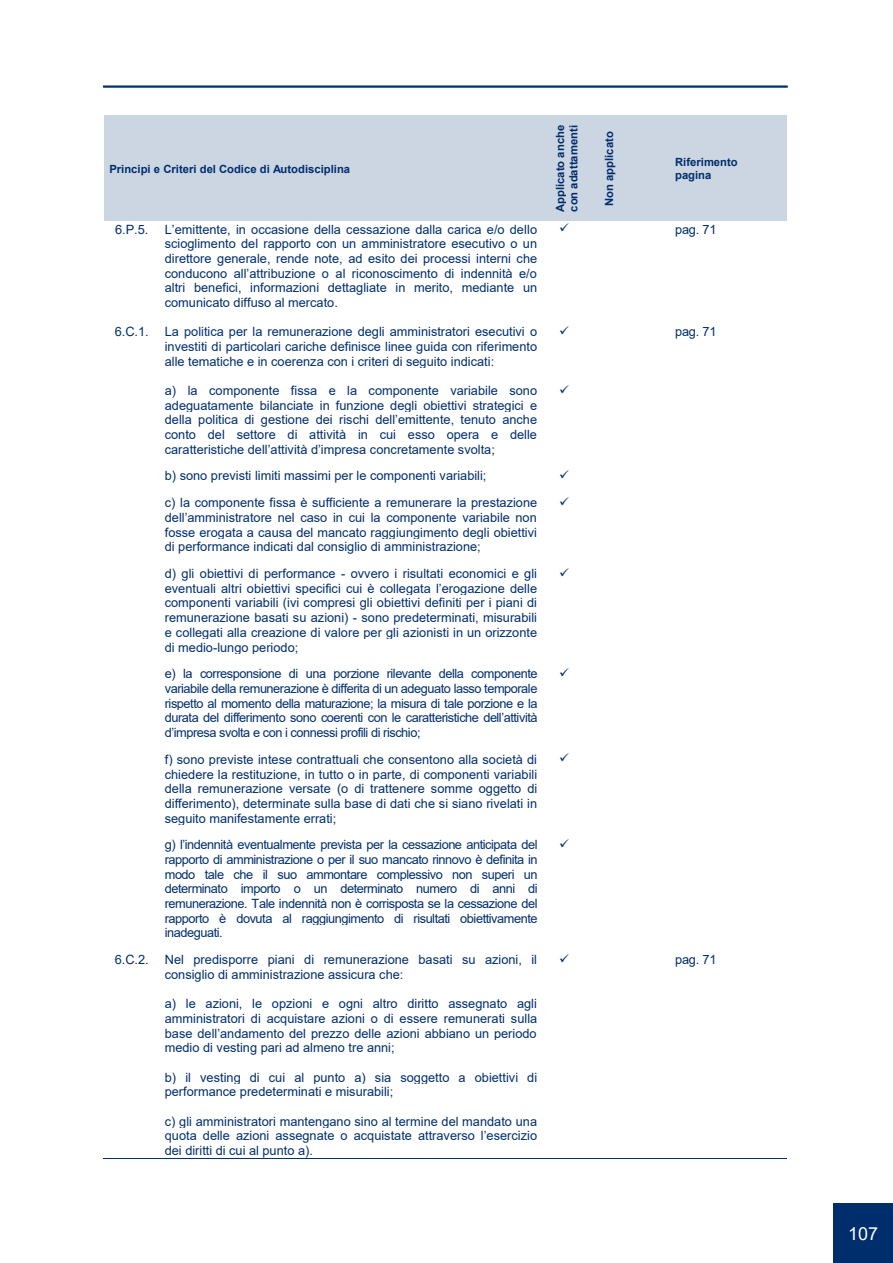
<style>
.page{position:relative;width:893px;height:1263px;background:#fff}
.page>*{position:absolute;margin:0;border:0;box-sizing:border-box;transform-origin:0 0}
.t1{font:18px "Arial";color:#fff}
.t2{font:12.75px/14.7px "Arial";color:#002e6d;text-align:justify}
.t3{font:700 11.25px/13.4px "Arial";color:#002e6d}
</style>
<div class="page">
<hr style="left:103px;top:85px;width:685px;height:3px;background:#002e6d">
<div style="left:104px;top:115px;width:438px;height:107px;background:#ccd5e2"></div>
<div style="left:542px;top:115px;width:44px;height:107px;background:#ccd5e2"></div>
<div style="left:586px;top:115px;width:41px;height:107px;background:#ccd5e2"></div>
<div style="left:627px;top:115px;width:43px;height:107px;background:#ccd5e2"></div>
<div style="left:670px;top:115px;width:117px;height:107px;background:#ccd5e2"></div>
<hr style="left:103px;top:1158px;width:57px;height:1px;background:#002e6d">
<hr style="left:158px;top:1158px;width:384px;height:1px;background:#002e6d">
<hr style="left:541px;top:1158px;width:45px;height:1px;background:#002e6d">
<hr style="left:585px;top:1158px;width:42px;height:1px;background:#002e6d">
<hr style="left:626px;top:1158px;width:44px;height:1px;background:#002e6d">
<hr style="left:669px;top:1158px;width:118px;height:1px;background:#002e6d">
<div style="left:833px;top:1203px;width:60px;height:60px;background:#002e6d"></div>
<p class="t3" style="left:109px;top:162px;width:242px">Principi e Criteri del Codice di Autodisciplina</p>
<p class="t3" style="left:554px;top:212px;width:89px;rotate:-90deg">Applicato anche con adattamenti</p>
<p class="t3" style="left:603px;top:206px;width:76px;rotate:-90deg">Non applicato</p>
<p class="t3" style="left:675px;top:155px;width:64px">Riferimento pagina</p>
<p class="t2" style="left:115px;top:222px;width:35px">6.P.5.</p>
<p class="t2" style="left:165px;top:222px;width:374px">L’emittente, in occasione della cessazione dalla carica e/o dello scioglimento del rapporto con un amministratore esecutivo o un direttore generale, rende note, ad esito dei processi interni che conducono all’attribuzione o al riconoscimento di indennità e/o altri benefici, informazioni dettagliate in merito, mediante un comunicato diffuso al mercato.</p>
<p class="t2" style="left:675px;top:222px;width:43px">pag. 71</p>
<p class="t2" style="left:115px;top:324px;width:36px">6.C.1.</p>
<p class="t2" style="left:165px;top:324px;width:374px">La politica per la remunerazione degli amministratori esecutivi o investiti di particolari cariche definisce linee guida con riferimento alle tematiche e in coerenza con i criteri di seguito indicati:</p>
<p class="t2" style="left:675px;top:324px;width:43px">pag. 71</p>
<p class="t2" style="left:165px;top:383px;width:374px">a) la componente fissa e la componente variabile sono adeguatamente bilanciate in funzione degli obiettivi strategici e della politica di gestione dei rischi dell’emittente, tenuto anche conto del settore di attività in cui esso opera e delle caratteristiche dell’attività d’impresa concretamente svolta;</p>
<p class="t2" style="left:165px;top:469px;width:323px">b) sono previsti limiti massimi per le componenti variabili;</p>
<p class="t2" style="left:165px;top:495px;width:374px">c) la componente fissa è sufficiente a remunerare la prestazione dell’amministratore nel caso in cui la componente variabile non fosse erogata a causa del mancato raggiungimento degli obiettivi di performance indicati dal consiglio di amministrazione;</p>
<p class="t2" style="left:165px;top:566px;width:374px">d) gli obiettivi di performance - ovvero i risultati economici e gli eventuali altri obiettivi specifici cui è collegata l’erogazione delle componenti variabili (ivi compresi gli obiettivi definiti per i piani di remunerazione basati su azioni) - sono predeterminati, misurabili e collegati alla creazione di valore per gli azionisti in un orizzonte di medio-lungo periodo;</p>
<p class="t2" style="left:165px;top:666px;width:374px">e) la corresponsione di una porzione rilevante della componente variabile della remunerazione è differita di un adeguato lasso temporale rispetto al momento della maturazione; la misura di tale porzione e la durata del differimento sono coerenti con le caratteristiche dell’attività d’impresa svolta e con i connessi profili di rischio;</p>
<p class="t2" style="left:165px;top:752px;width:374px">f) sono previste intese contrattuali che consentono alla società di chiedere la restituzione, in tutto o in parte, di componenti variabili della remunerazione versate (o di trattenere somme oggetto di differimento), determinate sulla base di dati che si siano rivelati in seguito manifestamente errati;</p>
<p class="t2" style="left:165px;top:837px;width:374px">g) l’indennità eventualmente prevista per la cessazione anticipata del rapporto di amministrazione o per il suo mancato rinnovo è definita in modo tale che il suo ammontare complessivo non superi un determinato importo o un determinato numero di anni di remunerazione. Tale indennità non è corrisposta se la cessazione del rapporto è dovuta al raggiungimento di risultati obiettivamente inadeguati.</p>
<p class="t2" style="left:115px;top:952px;width:36px">6.C.2.</p>
<p class="t2" style="left:165px;top:952px;width:374px">Nel predisporre piani di remunerazione basati su azioni, il consiglio di amministrazione assicura che:</p>
<p class="t2" style="left:675px;top:952px;width:43px">pag. 71</p>
<p class="t2" style="left:165px;top:996px;width:374px">a) le azioni, le opzioni e ogni altro diritto assegnato agli amministratori di acquistare azioni o di essere remunerati sulla base dell’andamento del prezzo delle azioni abbiano un periodo medio di vesting pari ad almeno tre anni;</p>
<p class="t2" style="left:165px;top:1070px;width:374px">b) il vesting di cui al punto a) sia soggetto a obiettivi di performance predeterminati e misurabili;</p>
<p class="t2" style="left:165px;top:1114px;width:374px">c) gli amministratori mantengano sino al termine del mandato una quota delle azioni assegnate o acquistate attraverso l’esercizio dei diritti di cui al punto a).</p>
<h1 class="t1" style="left:848px;top:1221px;width:32px">107</h1>
</div>
